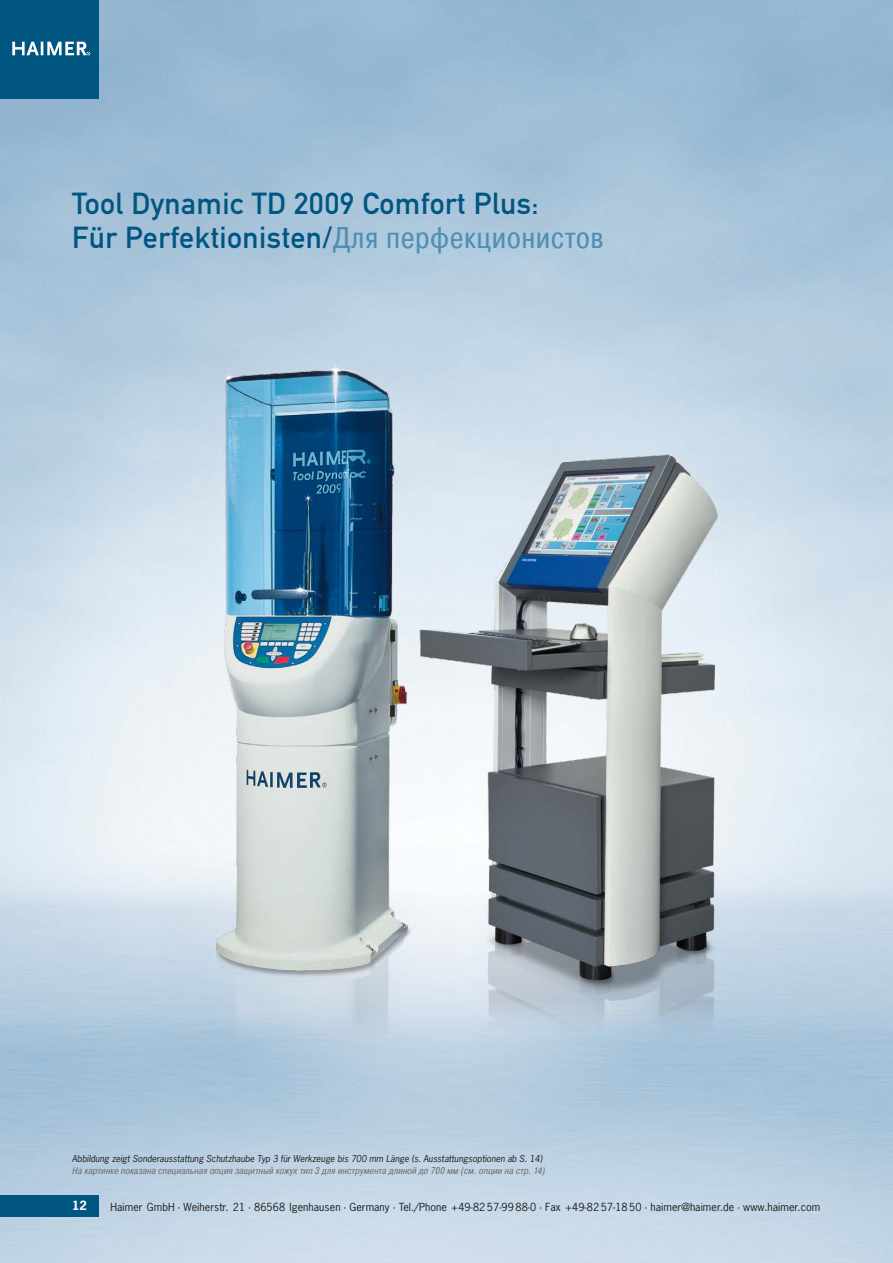
<style>
.page{position:relative;width:893px;height:1263px;background:#fff}
.page>*{position:absolute;margin:0;border:0;box-sizing:border-box;transform-origin:0 0}
.t1{font:30px/34.5px "DIN Mittelschrift";letter-spacing:.015em;color:#005681}
.t2{font:700 12px "News Gothic";color:#fff}
.t3{font:10.5px "News Gothic";letter-spacing:.01em;color:#1d1d1b}
.t4{font:italic 9.75px "Pragmatica Cond C";color:#706f6f}
.t5{font:italic 9px "News Gothic";color:#1d1d1b}
.s1{font-family:"Pragmatica Cond C";color:#4e8fb3}
</style>
<div class="page">
<img style="left:0;top:0;width:893px;height:1263px">
<div style="left:0;top:0;width:99px;height:99px;background:#005681"></div>
<svg style="left:12px;top:42px;width:78px;height:13px"></svg>
<div style="left:0;top:1195px;width:99px;height:21px;background:#005681"></div>
<img style="left:458px;top:429px;width:349px;height:668px">
<img style="left:162px;top:349px;width:296px;height:774px">
<h1 class="t1" style="left:72px;top:186px;width:533px">Tool Dynamic TD 2009 Comfort Plus:<br>Für Perfektionisten/<span class="s1">Для перфекционистов</span></h1>
<p class="t5" style="left:72px;top:1152px;width:472px">Abbildung zeigt Sonderausstattung Schutzhaube Typ 3 für Werkzeuge bis 700 mm Länge (s. Ausstattungsoptionen ab S. 14)</p>
<p class="t4" style="left:72px;top:1165px;width:474px">На картинке показана специальная опция защитный кожух тип 3 для инструмента длиной до 700 мм (см. опции на стр. 14)</p>
<p class="t2" style="left:72px;top:1198px;width:16px">12</p>
<p class="t3" style="left:111px;top:1200px;width:711px">Haimer GmbH · Weiherstr. 21 · 86568 Igenhausen · Germany · Tel./Phone +49-8257-9988-0 · Fax +49-8257-1850 · haimer@haimer.de · www.haimer.com</p>
</div>
